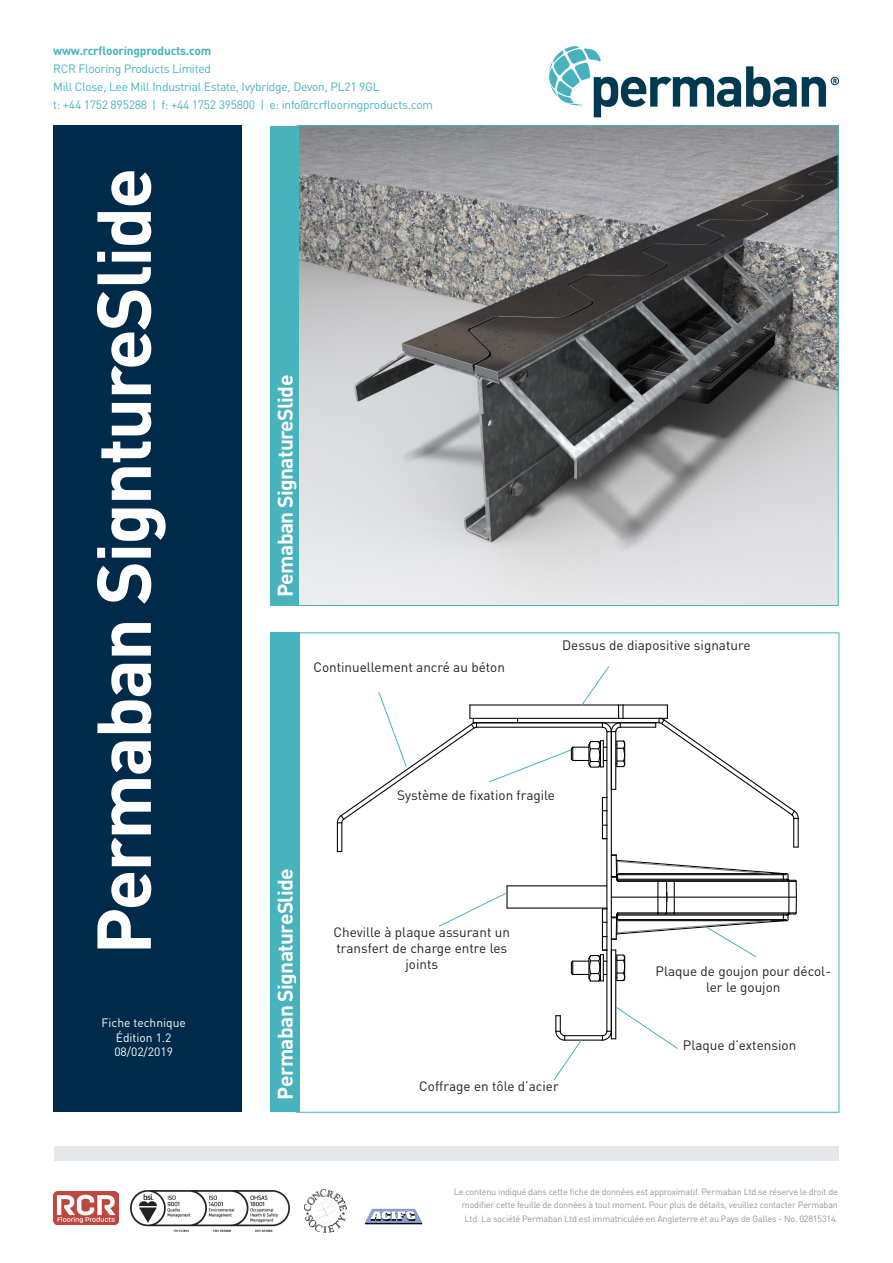
<style>
.page{position:relative;width:893px;height:1263px;background:#fff}
.page>*{position:absolute;margin:0;border:0;box-sizing:border-box;transform-origin:0 0}
.t1{font:700 75px "DIN Pro";letter-spacing:-.03em;color:#fff}
.t2{font:700 21px "DIN Pro";letter-spacing:-.03em;color:#fff}
.t3{font:13.5px/16.2px "DIN Pro";color:#231f20;text-align:center}
.t4{font:12px "DIN Pro";letter-spacing:-.02em;color:#47b3bd}
.t5{font:12px "DIN Pro";color:#fff}
.t6{font:700 12px "DIN Pro";letter-spacing:-.02em;color:#47b3bd}
.t7{font:9px/13.5px "DIN Pro";letter-spacing:-.02em;color:#939598;text-align:justify}
</style>
<div class="page">
<div style="left:53px;top:126px;width:189px;height:986px;background:#002a49"></div>
<img style="left:54px;top:1191px;width:64px;height:33px">
<img style="left:130px;top:1190px;width:159px;height:41px">
<img style="left:305px;top:1190px;width:42px;height:42px">
<img style="left:365px;top:1208px;width:58px;height:17px">
<div style="left:54px;top:1146px;width:785px;height:14px;background:#e6e7e9"></div>
<img style="left:549px;top:46px;width:290px;height:72px">
<div style="left:270px;top:126px;width:29px;height:479px;background:#47b3bd"></div>
<div style="left:270px;top:632px;width:29px;height:480px;background:#47b3bd"></div>
<img style="left:299px;top:127px;width:538px;height:477px">
<hr style="left:565px;top:1035px;width:37px;height:1px;background:#000">
<hr style="left:565px;top:1039px;width:37px;height:2px;background:#000">
<hr style="left:606px;top:950px;width:1px;height:81px;background:#000">
<hr style="left:606px;top:839px;width:1px;height:70px;background:#000">
<hr style="left:606px;top:732px;width:1px;height:65px;background:#000">
<hr style="left:611px;top:732px;width:1px;height:299px;background:#000">
<hr style="left:476px;top:727px;width:126px;height:1px;background:#000">
<svg style="left:602px;top:797px;width:5px;height:42px"></svg>
<hr style="left:615px;top:950px;width:1px;height:89px;background:#000">
<hr style="left:615px;top:732px;width:1px;height:57px;background:#000">
<hr style="left:620px;top:727px;width:36px;height:1px;background:#000">
<hr style="left:518px;top:722px;width:141px;height:1px;background:#000">
<hr style="left:470px;top:718px;width:149px;height:1px;background:#000">
<hr style="left:470px;top:704px;width:149px;height:1px;background:#000">
<hr style="left:623px;top:704px;width:44px;height:1px;background:#000">
<svg style="left:655px;top:705px;width:144px;height:143px"></svg>
<hr style="left:623px;top:718px;width:44px;height:1px;background:#000">
<hr style="left:506px;top:886px;width:2px;height:22px;background:#000">
<hr style="left:507px;top:885px;width:100px;height:1px;background:#000">
<hr style="left:507px;top:907px;width:100px;height:1px;background:#000">
<hr style="left:473px;top:722px;width:45px;height:1px;background:#000">
<svg style="left:336px;top:692px;width:142px;height:160px"></svg>
<svg style="left:580px;top:666px;width:43px;height:67px"></svg>
<svg style="left:489px;top:740px;width:137px;height:51px"></svg>
<svg style="left:438px;top:892px;width:69px;height:35px"></svg>
<svg style="left:570px;top:854px;width:227px;height:136px"></svg>
<svg style="left:601px;top:1006px;width:77px;height:43px"></svg>
<svg style="left:553px;top:1015px;width:29px;height:66px"></svg>
<p class="t6" style="left:53px;top:42px;width:160px">www.rcrflooringproducts.com</p>
<p class="t4" style="left:53px;top:60px;width:159px">RCR Flooring Products Limited</p>
<p class="t4" style="left:53px;top:78px;width:328px">Mill Close, Lee Mill Industrial Estate, Ivybridge, Devon, PL21 9GL</p>
<p class="t4" style="left:53px;top:96px;width:381px">t: +44 1752 895288 | f: +44 1752 395800 | e: info@rcrflooringproducts.com</p>
<p class="t1" style="left:73px;top:955px;width:788px;rotate:-90deg">Permaban SigntureSlide</p>
<p class="t5" style="left:102px;top:1015px;width:86px">Fiche technique</p>
<p class="t5" style="left:116px;top:1029px;width:57px">Édition 1.2</p>
<p class="t5" style="left:114px;top:1043px;width:60px">08/02/2019</p>
<p class="t2" style="left:271px;top:597px;width:223px;rotate:-90deg">Pemaban SignatureSlide</p>
<p class="t3" style="left:313px;top:659px;width:193px">Continuellement ancré au béton</p>
<p class="t3" style="left:562px;top:637px;width:190px">Dessus de diapositive signature</p>
<p class="t2" style="left:271px;top:1099px;width:232px;rotate:-90deg">Permaban SignatureSlide</p>
<p class="t3" style="left:397px;top:786px;width:159px">Système de fixation fragile</p>
<p class="t3" style="left:334px;top:923px;width:178px">Cheville à plaque assurant un transfert de charge entre les joints</p>
<p class="t3" style="left:419px;top:1077px;width:141px">Coffrage en tôle d’acier</p>
<p class="t3" style="left:655px;top:962px;width:177px">Plaque de goujon pour décol&shy;ler le goujon</p>
<p class="t3" style="left:683px;top:1036px;width:115px">Plaque d’extension</p>
<p class="t7" style="left:462px;top:1184px;width:377px;text-indent:-8px">Le contenu indiqué dans cette fiche de données est approximatif. Permaban Ltd se réserve le droit de modifier cette feuille de données à tout moment. Pour plus de détails, veuillez contacter Permaban Ltd. La société Permaban Ltd est immatriculée en Angleterre et au Pays de Galles - No. 02815314.</p>
</div>
